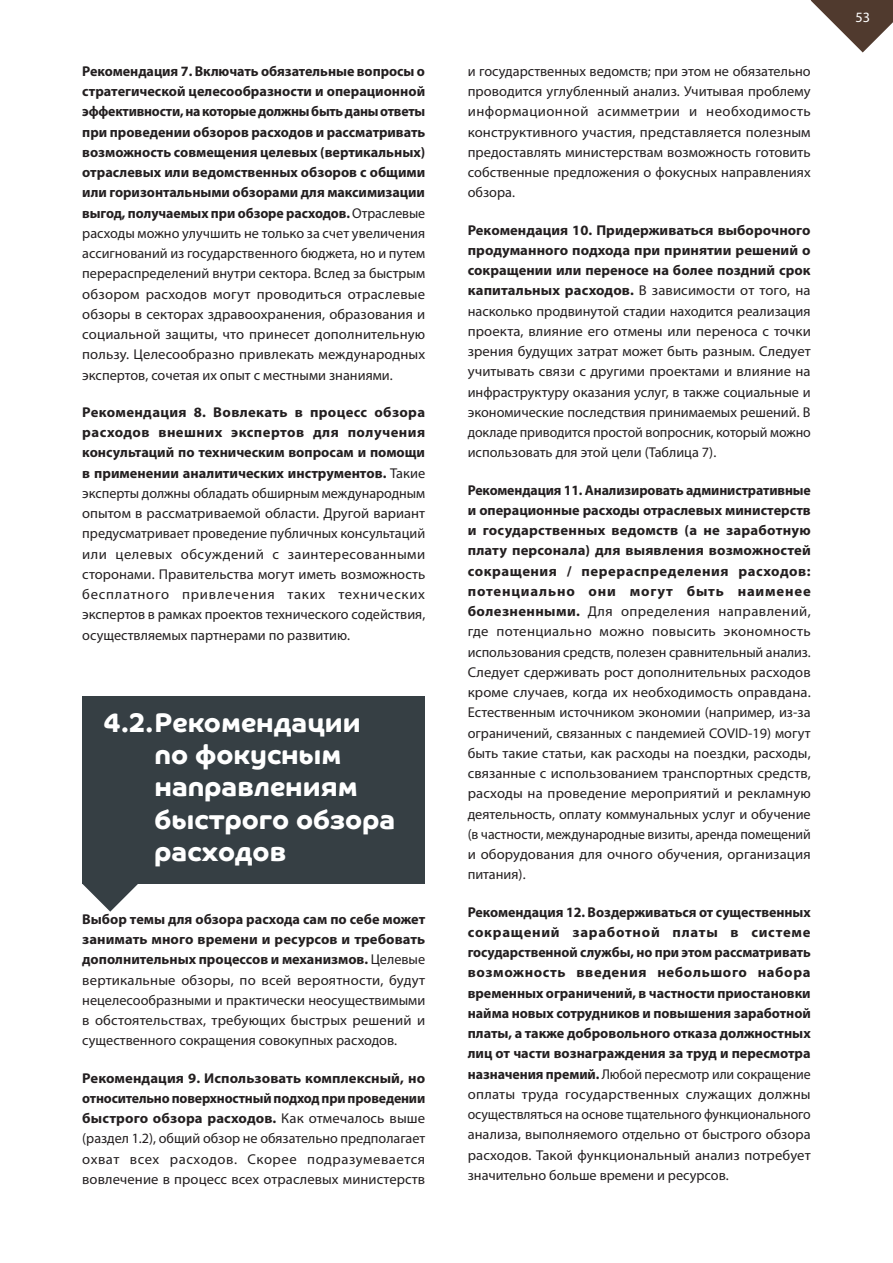
<style>
.page{position:relative;width:893px;height:1263px;background:#fff}
.page>*{position:absolute;margin:0;border:0;box-sizing:border-box;transform-origin:0 0}
.t1{font:700 27px/32.4px "Co Headline";color:#fff}
.Body_text{font:14.25px/20.2px "Myriad Pro";color:#231f20;text-align:justify}
.Body_text-2{font:700 14.25px/20.2px "Myriad Pro";color:#231f20;text-align:justify}
.t2{font:14.25px "Myriad Pro";color:#fff}
.s1{font-weight:700}
.s2{font-weight:400}
</style>
<div class="page">
<svg style="left:811px;top:0;width:82px;height:53px"></svg>
<svg style="left:82px;top:884px;width:56px;height:28px"></svg>
<div style="left:82px;top:697px;width:343px;height:187px;background:#363f44"></div>
<p class="Body_text" style="left:82px;top:61px;width:345px"><span class="s1">Рекомендация 7. Включать обязательные вопросы о стратегической целесообразности и операционной эффективности, на которые должны быть даны ответы при проведении обзоров расходов и рассматривать возможность совмещения целевых (вертикальных) отраслевых или ведомственных обзоров с общими или горизонтальными обзорами для максимизации выгод, получаемых при обзоре расходов.</span> Отраслевые расходы можно улучшить не только за счет увеличения ассигнований из государственного бюджета, но и путем перераспределений внутри сектора. Вслед за быстрым обзором расходов могут проводиться отраслевые обзоры в секторах здравоохранения, образования и социальной защиты, что принесет дополнительную пользу. Целесообразно привлекать международных экспертов, сочетая их опыт с местными знаниями.</p>
<p class="Body_text" style="left:82px;top:402px;width:345px"><span class="s1">Рекомендация 8. Вовлекать в процесс обзора расходов внешних экспертов для получения консультаций по техническим вопросам и помощи в применении аналитических инструментов.</span> Такие эксперты должны обладать обширным международным опытом в рассматриваемой области. Другой вариант предусматривает проведение публичных консультаций или целевых обсуждений с заинтересованными сторонами. Правительства могут иметь возможность бесплатного привлечения таких технических экспертов в рамках проектов технического содействия, осуществляемых партнерами по развитию.</p>
<p class="t1" style="left:155px;top:706px;width:242px;text-indent:-51px">4.2.Рекомендации по фокусным направлениям быстрого обзора расходов</p>
<p class="Body_text" style="left:82px;top:909px;width:345px"><span class="s1">Выбор темы для обзора расхода сам по себе может занимать много времени и ресурсов и требовать дополнительных процессов и механизмов.</span> Целевые вертикальные обзоры, по всей вероятности, будут нецелесообразными и практически неосуществимыми в обстоятельствах, требующих быстрых решений и существенного сокращения совокупных расходов.</p>
<p class="Body_text" style="left:82px;top:1067px;width:345px"><span class="s1">Рекомендация 9. Использовать комплексный, но относительно поверхностный подход при проведении быстрого обзора расходов.</span> Как отмечалось выше (раздел 1.2), общий обзор не обязательно предполагает охват всех расходов. Скорее подразумевается вовлечение в процесс всех отраслевых министерств</p>
<p class="Body_text" style="left:468px;top:61px;width:344px">и государственных ведомств; при этом не обязательно проводится углубленный анализ. Учитывая проблему информационной асимметрии и необходимость конструктивного участия, представляется полезным предоставлять министерствам возможность готовить собственные предложения о фокусных направлениях обзора.</p>
<p class="Body_text" style="left:468px;top:219px;width:345px"><span class="s1">Рекомендация 10. Придерживаться выборочного продуманного подхода при принятии решений о сокращении или переносе на более поздний срок капитальных расходов.</span> В зависимости от того, на насколько продвинутой стадии находится реализация проекта, влияние его отмены или переноса с точки зрения будущих затрат может быть разным. Следует учитывать связи с другими проектами и влияние на инфраструктуру оказания услуг, в также социальные и экономические последствия принимаемых решений. В докладе приводится простой вопросник, который можно использовать для этой цели (Таблица 7).</p>
<p class="Body_text" style="left:468px;top:479px;width:345px"><span class="s1">Рекомендация 11. Анализировать административные и операционные расходы отраслевых министерств и государственных ведомств (а не заработную плату персонала) для выявления возможностей сокращения / перераспределения расходов: потенциально они могут быть наименее болезненными.</span> Для определения направлений, где потенциально можно повысить экономность использования средств, полезен сравнительный анализ.<br>Следует сдерживать рост дополнительных расходов кроме случаев, когда их необходимость оправдана.<br>Естественным источником экономии (например, из-за ограничений, связанных с пандемией COVID-19) могут быть такие статьи, как расходы на поездки, расходы, связанные с использованием транспортных средств, расходы на проведение мероприятий и рекламную деятельность, оплату коммунальных услуг и обучение (в частности, международные визиты, аренда помещений и оборудования для очного обучения, организация питания).</p>
<p class="Body_text-2" style="left:468px;top:901px;width:345px">Рекомендация 12. Воздерживаться от существенных сокращений заработной платы в системе государственной службы, но при этом рассматривать возможность введения небольшого набора временных ограничений, в частности приостановки найма новых сотрудников и повышения заработной платы, а также добровольного отказа должностных лиц от части вознаграждения за труд и пересмотра назначения премий. <span class="s2">Любой пересмотр или сокращение оплаты труда государственных служащих должны осуществляться на основе тщательного функционального анализа, выполняемого отдельно от быстрого обзора расходов. Такой функциональный анализ потребует значительно больше времени и ресурсов.</span></p>
<p class="t2" style="left:855px;top:8px;width:16px">53</p>
</div>
